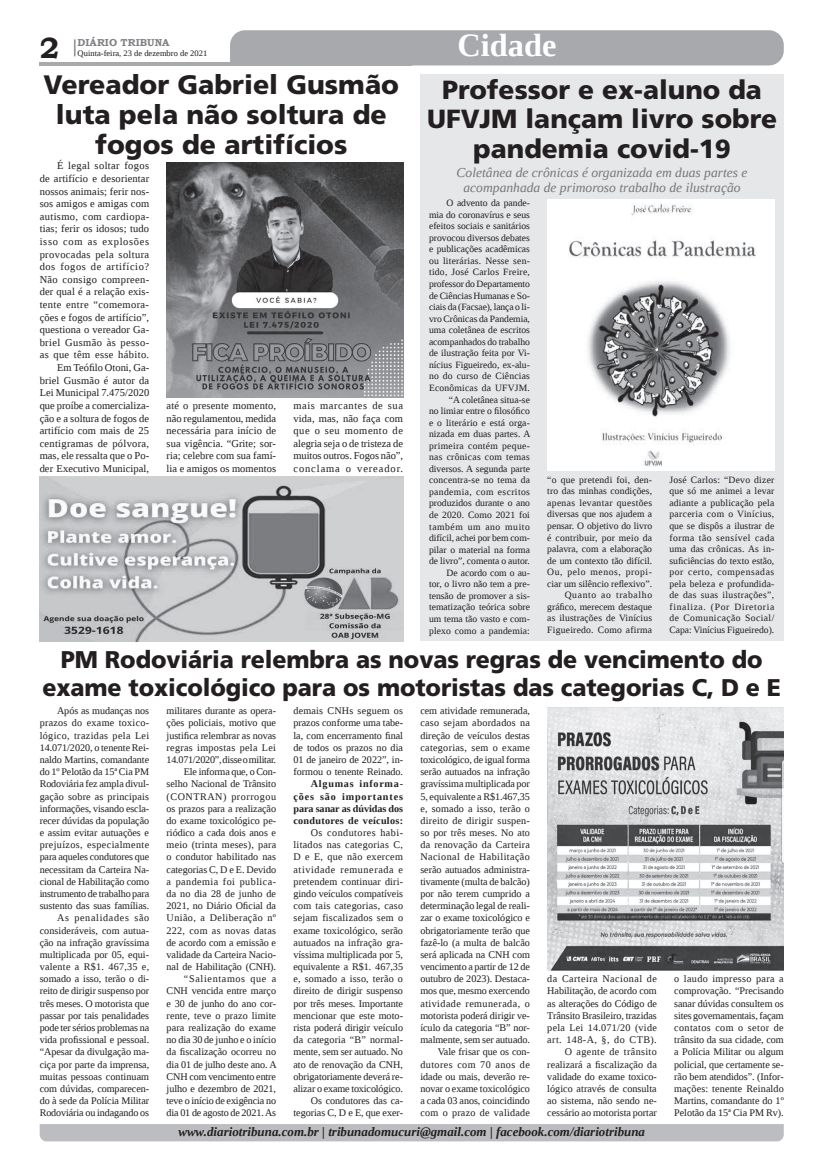
<style>
.page{position:relative;width:821px;height:1166px;background:#fff}
.page>*{position:absolute;margin:0;border:0;box-sizing:border-box;transform-origin:0 0}
.t1{font:700 32.38px "Liberation Serif";color:#fff}
.t2{font:700 29.31px "Bookman Old Style";color:#231f20}
.t3{font:900 26.69px/29.8px "Frutiger LT Std";color:#231f20;text-align:center}
.t4{font:900 26.25px/29.8px "Frutiger LT Std";color:#231f20;text-align:center}
.t5{font:900 24.15px/28.7px "Frutiger LT Std";letter-spacing:-.005em;color:#231f20;text-align:center;scale:.96 1}
.t6{font:italic 13.56px/14.9px "Liberation Serif";color:#76787b;text-align:center}
.t7{font:italic 700 12.95px "Liberation Serif";color:#231f20}
.t8{font:10.5px/12.6px "Liberation Serif";letter-spacing:.01em;color:#231f20;text-align:justify}
.t9{font:10.15px/12.2px "Liberation Serif";letter-spacing:-.005em;color:#231f20;text-align:right}
.t10{font:700 10.15px/12.2px "Liberation Serif";letter-spacing:.03em;color:#231f20;text-align:justify}
.t11{font:700 10.06px "Bookman Old Style";color:#808285}
.t12{font:9.62px/11.5px "Liberation Serif";color:#231f20;text-align:right}
.t13{font:8.4px "Liberation Serif";color:#231f20}
</style>
<div class="page">
<svg style="left:74px;top:39px;width:2px;height:17px"></svg>
<hr style="left:40px;top:62px;width:372px;height:3px;background:#a8a9ad">
<div style="left:230px;top:30px;width:554px;height:35px;background:#a8a9ad"></div>
<div style="left:40px;top:1124px;width:744px;height:17px;background:#bcbdc0"></div>
<div style="left:420px;top:74px;width:364px;height:567px;background:#e6e7e9"></div>
<img style="left:167px;top:162px;width:236px;height:236px">
<img style="left:547px;top:199px;width:227px;height:272px">
<img style="left:547px;top:707px;width:237px;height:263px">
<img style="left:40px;top:476px;width:363px;height:165px">
<h2 class="t2" style="left:40px;top:27px;width:21px">2</h2>
<p class="t11" style="left:78px;top:35px;width:93px">DIÁRIO TRIBUNA</p>
<p class="t13" style="left:78px;top:48px;width:131px">Quinta-feira, 23 de dezembro de 2021</p>
<h3 class="t3" style="left:44px;top:70px;width:357px">Vereador Gabriel Gusmão luta pela não soltura de fogos de artifícios</h3>
<p class="t8" style="left:40px;top:160px;width:111px;text-align:right">É legal soltar fogos<br>de artifício e desorientar nossos animais; ferir nos&shy;sos amigos e amigas com autismo, com cardiopa&shy;tias; ferir os idosos; tudo isso com as explosões provocadas pela soltura dos fogos de artifício?<br>Não consigo compreen&shy;der qual é a relação exis&shy;tente entre “comemora&shy;ções e fogos de artifício”, questiona o vereador Ga&shy;briel Gusmão às pesso&shy;as que têm esse hábito.<br>Em Teófilo Otoni, Ga&shy;briel Gusmão é autor da<br>Lei Municipal 7.475/2020 que proíbe a comercializa&shy;ção e a soltura de fogos de artifício com mais de 25 centigramas de pólvora, mas, ele ressalta que o Po&shy;der Executivo Municipal,</p>
<p class="t8" style="left:167px;top:399px;width:111px">até o presente momento, não regulamentou, medida necessária para início de sua vigência. “Grite; sor&shy;ria; celebre com sua famí&shy;lia e amigos os momentos</p>
<p class="t8" style="left:294px;top:399px;width:111px">mais marcantes de sua vida, mas, não faça com que o seu momento de alegria seja o de tristeza de muitos outros. Fogos não”, conclama o vereador.</p>
<h1 class="t1" style="left:457px;top:24px;width:100px">Cidade</h1>
<h3 class="t4" style="left:427px;top:74px;width:351px">Professor e ex-aluno da<br>UFVJM lançam livro sobre pandemia covid-19</h3>
<p class="t12" style="left:429px;top:197px;width:103px">O advento da pande-<br>mia do coronavírus e seus efeitos sociais e sanitários provocou diversos debates e publicações acadêmicas ou literárias. Nesse sen&shy;tido, José Carlos Freire, professor do Departamento de Ciências Humanas e So&shy;ciais da (Facsae), lança o li&shy;vro Crônicas da Pandemia, uma coletânea de escritos acompanhados do trabalho de ilustração feita por Vi&shy;nícius Figueiredo, ex-alu&shy;no do curso de Ciências<br>Econômicas da UFVJM. “A coletânea situa-se<br>no limiar entre o filosófico e o literário e está orga&shy;nizada em duas partes. A primeira contém peque&shy;nas crônicas com temas diversos. A segunda parte concentra-se no tema da pandemia, com escritos produzidos durante o ano de 2020. Como 2021 foi também um ano muito difícil, achei por bem com&shy;pilar o material na forma de livro”, comenta o autor.<br>De acordo com o au-<br>tor, o livro não tem a pre&shy;tensão de promover a sis&shy;tematização teórica sobre um tema tão vasto e com&shy;plexo como a pandemia:</p>
<h3 class="t6" style="left:457px;top:165px;width:293px">Coletânea de crônicas é organizada em duas partes e acompanhada de primoroso trabalho de ilustração</h3>
<p class="t12" style="left:547px;top:474px;width:106px">“o que pretendi foi, den&shy;tro das minhas condições, apenas levantar questões diversas que nos ajudem a pensar. O objetivo do livro é contribuir, por meio da palavra, com a elaboração de um contexto tão difícil.<br>Ou, pelo menos, propi&shy;ciar um silêncio reflexivo”.<br>Quanto ao trabalho gráfico, merecem destaque as ilustrações de Vinícius<br>Figueiredo. Como afirma</p>
<p class="t12" style="left:669px;top:474px;width:106px;text-align:justify">José Carlos: “Devo dizer que só me animei a levar adiante a publicação pela parceria com o Vinícius, que se dispôs a ilustrar de forma tão sensível cada uma das crônicas. As in&shy;suficiências do texto estão, por certo, compensadas pela beleza e profundida&shy;de das suas ilustrações”, finaliza. (Por Diretoria de Comunicação Social/ Capa: Vinícius Figueiredo).</p>
<h3 class="t5" style="left:42px;top:645px;width:771px">PM Rodoviária relembra as novas regras de vencimento do exame toxicológico para os motoristas das categorias C, D e E</h3>
<p class="t9" style="left:40px;top:705px;width:111px">Após as mudanças nos prazos do exame toxico&shy;lógico, trazidas pela Lei<br>14.071/2020, o tenente Rei&shy;naldo Martins, comandante do 1º Pelotão da 15ª Cia PM<br>Rodoviária fez ampla divul&shy;gação sobre as principais informações, visando escla&shy;recer dúvidas da população e assim evitar autuações e prejuízos, especialmente para aqueles condutores que necessitam da Carteira Na&shy;cional de Habilitação como instrumento de trabalho para sustento das suas famílias.<br>As penalidades são consideráveis, com autua&shy;ção na infração gravíssima multiplicada por 05, equi&shy;valente a R$1. 467,35 e, somado a isso, terão o di&shy;reito de dirigir suspenso por três meses. O motorista que passar por tais penalidades pode ter sérios problemas na vida profissional e pessoal. “Apesar da divulgação ma&shy;ciça por parte da imprensa, muitas pessoas continuam com dúvidas, comparecen&shy;do à sede da Polícia Militar<br>Rodoviária ou indagando os</p>
<p class="t9" style="left:167px;top:705px;width:112px">militares durante as opera&shy;ções policiais, motivo que justifica relembrar as novas regras impostas pela Lei<br>14.071/2020”, disse o militar.<br>Ele informa que, o Con&shy;selho Nacional de Trânsito (CONTRAN) prorrogou os prazos para a realização do exame toxicológico pe&shy;riódico a cada dois anos e meio (trinta meses), para o condutor habilitado nas categorias C, D e E. Devido a pandemia foi publica&shy;da no dia 28 de junho de<br>2021, no Diário Oficial da<br>União, a Deliberação nº<br>222, com as novas datas de acordo com a emissão e validade da Carteira Nacio&shy;nal de Habilitação (CNH). “Salientamos que a<br>CNH vencida entre março e 30 de junho do ano cor&shy;rente, teve o prazo limite para realização do exame no dia 30 de junho e o início da fiscalização ocorreu no dia 01 de julho deste ano. A<br>CNH com vencimento entre julho e dezembro de 2021, teve o início de exigência no dia 01 de agosto de 2021. As</p>
<p class="t9" style="left:293px;top:705px;width:111px;text-align:justify">demais CNHs seguem os prazos conforme uma tabe&shy;la, com encerramento final de todos os prazos no dia 01 de janeiro de 2022”, in&shy;formou o tenente Reinado.</p>
<p class="t10" style="left:294px;top:778px;width:111px;text-indent:17px">Algumas informa&shy;ções são importantes para sanar as dúvidas dos condutores de veículos:</p>
<p class="t9" style="left:294px;top:826px;width:111px">Os condutores habi&shy;litados nas categorias C,<br>D e E, que não exercem atividade remunerada e pretendem continuar diri&shy;gindo veículos compatíveis com tais categorias, caso sejam fiscalizados sem o exame toxicológico, serão autuados na infração gra&shy;víssima multiplicada por 5, equivalente a R$1. 467,35 e, somado a isso, terão o direito de dirigir suspenso por três meses. Importante mencionar que este moto&shy;rista poderá dirigir veículo da categoria “B” normal&shy;mente, sem ser autuado. No ato de renovação da CNH, obrigatoriamente deverá re&shy;alizar o exame toxicológico.<br>Os condutores das ca&shy;tegorias C, D e E, que exer-</p>
<p class="t9" style="left:420px;top:705px;width:111px">cem atividade remunerada, caso sejam abordados na direção de veículos destas categorias, sem o exame toxicológico, de igual forma serão autuados na infração gravíssima multiplicada por<br>5, equivalente a R$1.467,35 e, somado a isso, terão o direito de dirigir suspen&shy;so por três meses. No ato da renovação da Carteira<br>Nacional de Habilitação serão autuados administra&shy;tivamente (multa de balcão) por não terem cumprido a determinação legal de reali&shy;zar o exame toxicológico e obrigatoriamente terão que fazê-lo (a multa de balcão será aplicada na CNH com vencimento a partir de 12 de outubro de 2023). Destaca&shy;mos que, mesmo exercendo atividade remunerada, o motorista poderá dirigir ve&shy;ículo da categoria “B” nor&shy;malmente, sem ser autuado.<br>Vale frisar que os con&shy;dutores com 70 anos de idade ou mais, deverão re&shy;novar o exame toxicológico a cada 03 anos, coincidindo com o prazo de validade</p>
<p class="t9" style="left:547px;top:973px;width:111px">da Carteira Nacional de<br>Habilitação, de acordo com as alterações do Código de<br>Trânsito Brasileiro, trazidas pela Lei 14.071/20 (vide art. 148-A, §, do CTB).<br>O agente de trânsito realizará a fiscalização da validade do exame toxico&shy;lógico através de consulta ao sistema, não sendo ne&shy;cessário ao motorista portar</p>
<p class="t9" style="left:674px;top:973px;width:111px;text-align:justify">o laudo impresso para a comprovação. “Precisando sanar dúvidas consultem os sites governamentais, façam contatos com o setor de trânsito da sua cidade, com a Polícia Militar ou algum policial, que certamente se&shy;rão bem atendidos”. (Infor&shy;mações: tenente Reinaldo Martins, comandante do 1º Pelotão da 15ª Cia PM Rv).</p>
<p class="t7" style="left:178px;top:1123px;width:468px">www.diariotribuna.com.br | tribunadomucuri@gmail.com | facebook.com/diariotribuna</p>
</div>
